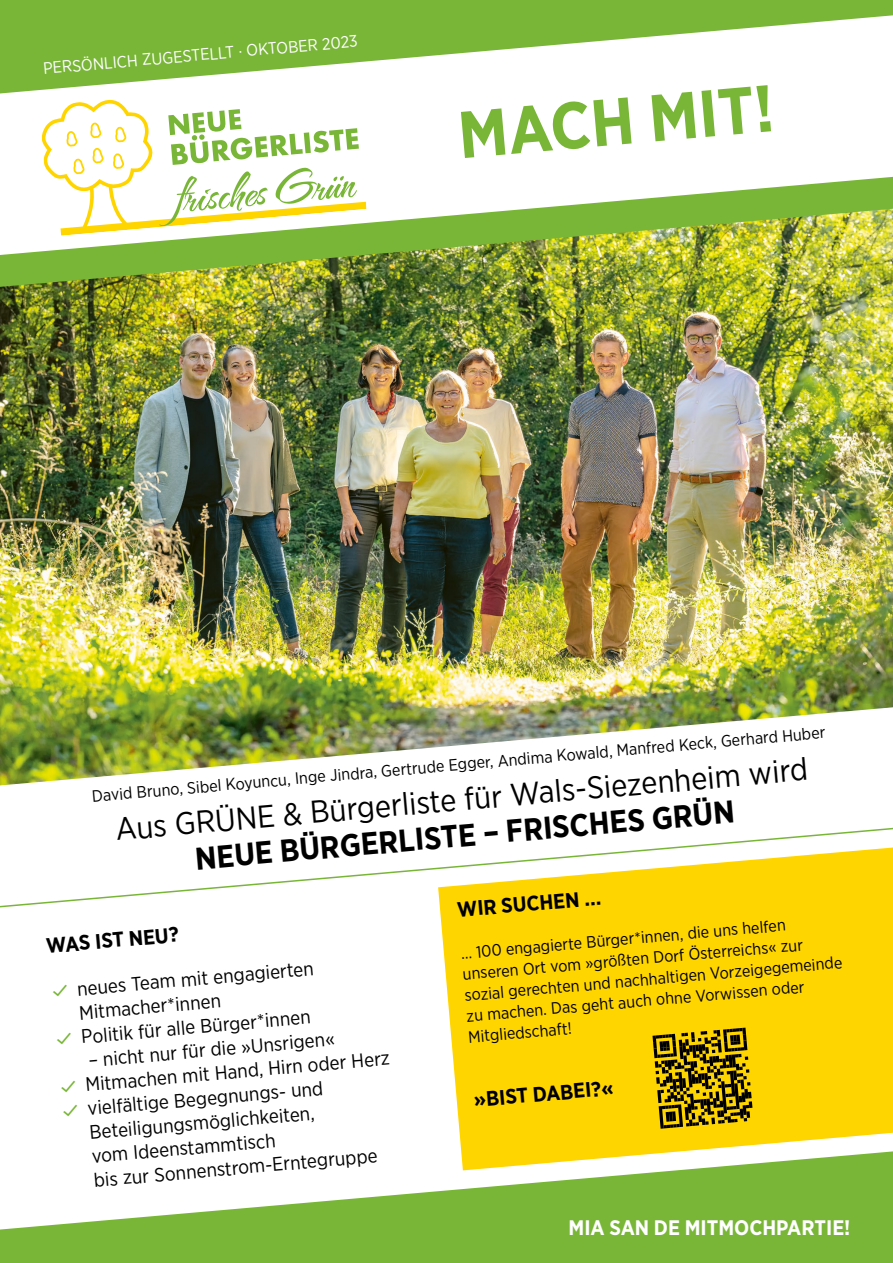
<style>
.page{position:relative;width:893px;height:1263px;background:#fff}
.page>*{position:absolute;margin:0;border:0;box-sizing:border-box;transform-origin:0 0}
.t1{font:700 66px "Gotham Narrow";color:#79b638}
.t2{font:31.5px "Gotham Narrow";color:#000}
.t3{font:700 31.5px "Gotham Narrow";color:#000}
.t4{font:700 21px "Gotham Narrow";color:#000}
.t5{font:700 21px "Gotham Narrow";color:#fff}
.t6{font:19.5px/24px "Gotham Narrow";color:#000}
.t7{font:16.5px/21px "Gotham Narrow";color:#000}
.t8{font:16.5px "Gotham Narrow";color:#fff}
</style>
<div class="page">
<img style="left:0;top:287px;width:893px;height:420px">
<img style="left:0;top:0;width:893px;height:287px">
<img style="left:0;top:707px;width:893px;height:79px">
<svg style="left:0;top:1170px;width:893px;height:93px;fill:#79b638"></svg>
<svg style="left:0;top:15px;width:893px;height:240px"></svg>
<svg style="left:41px;top:99px;width:326px;height:137px"></svg>
<svg style="left:440px;top:908px;width:453px;height:262px;background:#fcd716"></svg>
<svg style="left:652px;top:1027px;width:100px;height:102px;background:#8f7800"></svg>
<svg style="left:0;top:827px;width:893px;height:81px"></svg>
<p class="t8" style="left:42px;top:58px;width:317px;rotate:-5deg">PERSÖNLICH ZUGESTELLT · OKTOBER 2023</p>
<h1 class="t1" style="left:455px;top:93px;width:318px;rotate:-5deg">MACH MIT!</h1>
<p class="t7" style="left:91px;top:785px;width:738px;rotate:-5deg">David Bruno, Sibel Koyuncu, Inge Jindra, Gertrude Egger, Andima Kowald, Manfred Keck, Gerhard Huber</p>
<h2 class="t2" style="left:114px;top:810px;width:696px;rotate:-5deg">Aus GRÜNE &amp; Bürgerliste für Wals-Siezenheim wird</h2>
<h2 class="t3" style="left:193px;top:838px;width:543px;rotate:-5deg">NEUE BÜRGERLISTE – FRISCHES GRÜN</h2>
<p class="t4" style="left:45px;top:932px;width:134px;rotate:-5deg">WAS IST NEU?</p>
<p class="t6" style="left:76px;top:976px;width:239px;rotate:-5deg">neues Team mit engagierten<br>Mitmacher*innen<br>Politik für alle Bürger*innen</p>
<p class="t6" style="left:82px;top:1048px;width:307px;rotate:-5deg">– nicht nur für die »Unsrigen«<br>Mitmachen mit Hand, Hirn oder Herz vielfältige Begegnungs- und<br>Beteiligungsmöglichkeiten,<br>vom Ideenstammtisch<br>bis zur Sonnenstrom-Erntegruppe</p>
<p class="t4" style="left:456px;top:896px;width:146px;rotate:-5deg">WIR SUCHEN …</p>
<p class="t7" style="left:460px;top:942px;width:381px;rotate:-5deg">… 100 engagierte Bürger*innen, die uns helfen unseren Ort vom »größten Dorf Österreichs« zur sozial gerechten und nachhaltigen Vorzeigegemeinde zu machen. Das geht auch ohne Vorwissen oder Mitgliedschaft!</p>
<p class="t4" style="left:473px;top:1086px;width:142px;rotate:-5deg">»BIST DABEI?«</p>
<p class="t5" style="left:568px;top:1214px;width:283px">MIA SAN DE MITMOCHPARTIE!</p>
</div>
